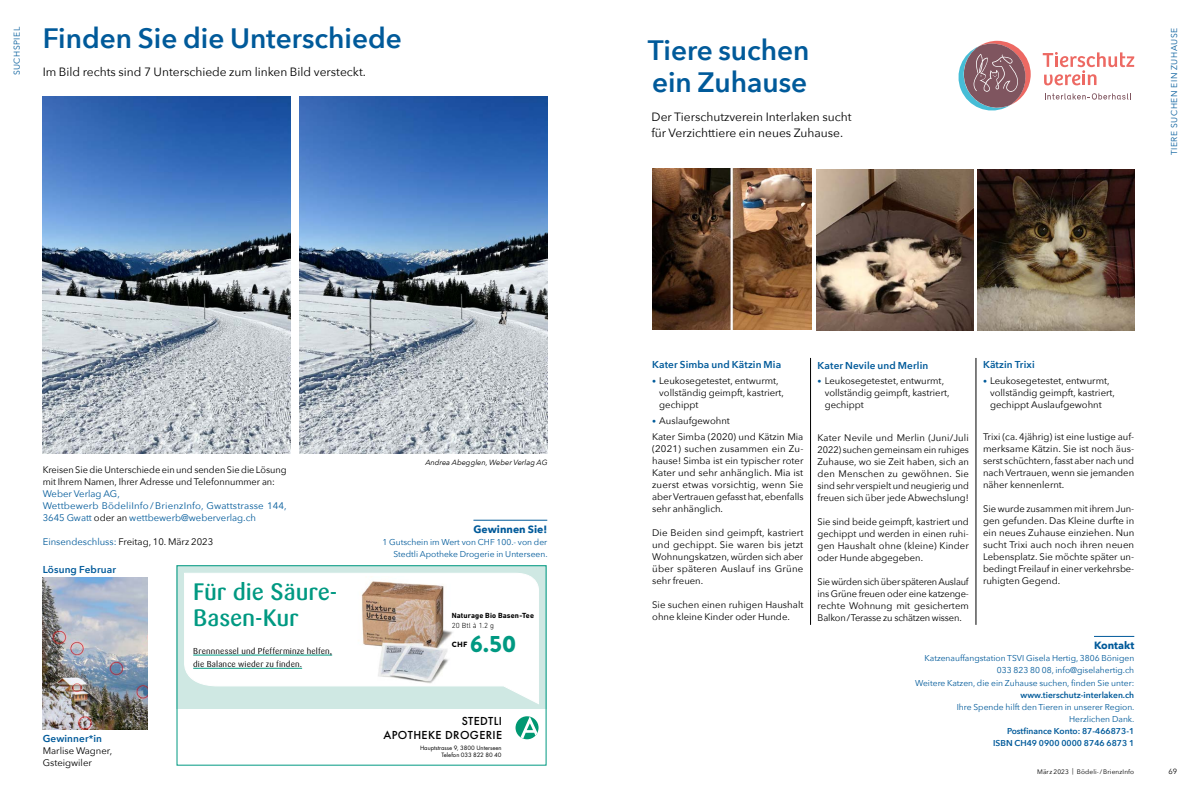
<style>
.page{position:relative;width:1191px;height:794px;background:#fff}
.page>*{position:absolute;margin:0;border:0;box-sizing:border-box;transform-origin:0 0}
.t1{font:600 28px/32px "Avenir Next";color:#005a9a}
.t2{font:500 23.6px/26.4px "Sari OT";letter-spacing:-.005em;color:#009982}
.t3{font:900 23.6px "Brandon Grotesque";color:#009982}
.t4{font:500 12.1px/13.9px "Futura PT";letter-spacing:.03em;color:#000;text-align:right}
.t5{font:12px/16px "Avenir Next";color:#000}
.t6{font:700 10.5px "Avenir Next";color:#005a9a}
.t7{font:600 10px "Avenir Next";letter-spacing:.01em;color:#005a9a}
.t8{font:9.5px/12px "Avenir Next";color:#000}
.t9{font:9.5px/12px "Avenir Next";color:#005a9a}
.t10{font:8.5px/12px "Avenir Next";color:#005a9a;text-align:right}
.t11{font:600 8.5px/12px "Avenir Next";color:#005a9a;text-align:right}
.t12{font:8.5px/13.2px "Sari OT";letter-spacing:.015em;color:#000}
.t13{font:8.5px "Avenir Next";letter-spacing:.06em;color:#005a9a}
.t14{font:italic 7.5px "Avenir Next";color:#000}
.t15{font:700 7.5px "DIN Next LT Pro";letter-spacing:.02em;color:#000}
.t16{font:300 7.5px "DIN Next LT Pro";color:#000}
.t17{font:900 7.5px "Brandon Grotesque";color:#000}
.t18{font:7.5px "Avenir Next";color:#000}
.t19{font:6.5px/7.4px "Futura PT";color:#000;text-align:right}
.t20{font:6.5px "Avenir Next";letter-spacing:.02em;color:#000}
.s1{color:#000}
.s2{color:#005a9a}
.s3{font-size:8px;color:#005a9a}
</style>
<div class="page">
<img style="left:300px;top:97px;width:247px;height:356px">
<img style="left:43px;top:96px;width:247px;height:357px">
<img style="left:43px;top:577px;width:104px;height:152px">
<hr style="left:473px;top:520px;width:74px;height:1px;background:#005a9a">
<div style="left:176px;top:565px;width:370px;height:144px;background:#cfe8e3"></div>
<svg style="left:184px;top:573px;width:355px;height:131px"></svg>
<div style="left:176px;top:565px;width:370px;height:200px;border:1px solid #009982"></div>
<img style="left:351px;top:577px;width:117px;height:107px">
<hr style="left:193px;top:655px;width:139px;height:1px;background:#009982">
<hr style="left:193px;top:668px;width:109px;height:1px;background:#009982">
<svg style="left:515px;top:716px;width:23px;height:23px"></svg>
<svg style="left:520px;top:716px;width:17px;height:23px"></svg>
<hr style="left:1094px;top:636px;width:40px;height:1px;background:#005a9a">
<svg style="left:1045px;top:93px;width:84px;height:7px"></svg>
<svg style="left:1042px;top:52px;width:92px;height:33px"></svg>
<svg style="left:958px;top:41px;width:72px;height:69px"></svg>
<hr style="left:810px;top:358px;width:1px;height:267px;background:#000">
<hr style="left:975px;top:358px;width:1px;height:267px;background:#000">
<img style="left:816px;top:169px;width:157px;height:161px">
<img style="left:978px;top:169px;width:156px;height:161px">
<img style="left:652px;top:169px;width:159px;height:160px">
<p class="t13" style="left:10px;top:75px;width:50px;rotate:-90deg">SUCHSPIEL</p>
<p class="t13" style="left:1167px;top:155px;width:129px;rotate:-90deg">TIERE SUCHEN EIN ZUHAUSE</p>
<h1 class="t1" style="left:43px;top:22px;width:361px">Finden Sie die Unterschiede</h1>
<p class="t5" style="left:43px;top:64px;width:325px">Im Bild rechts sind 7 Unterschiede zum linken Bild versteckt.</p>
<h1 class="t1" style="left:648px;top:34px;width:163px">Tiere suchen ein Zuhause</h1>
<p class="t5" style="left:651px;top:108px;width:202px">Der Tierschutzverein Interlaken sucht für Verzichttiere ein neues Zuhause.</p>
<p class="t8" style="left:43px;top:463px;width:245px">Kreisen Sie die Unterschiede ein und senden Sie die Lösung mit Ihrem Namen, Ihrer Adresse und Telefonnummer an:</p>
<p class="t9" style="left:43px;top:487px;width:246px">Weber Verlag AG,<br>Wettbewerb BödeliInfo /BrienzInfo, Gwattstrasse 144,<br>3645 Gwatt <span class="s1">oder an</span> wettbewerb@weberverlag.ch</p>
<p class="t8" style="left:43px;top:535px;width:172px"><span class="s2">Einsendeschluss:</span> Freitag, 10. März 2023</p>
<h2 class="t2" style="left:193px;top:578px;width:146px">Für die Säure-<br>Basen-Kur</h2>
<p class="t12" style="left:193px;top:644px;width:140px">Brennnessel und Pfefferminze helfen, die Balance wieder zu finden.</p>
<p class="t7" style="left:43px;top:561px;width:75px">Lösung Februar</p>
<p class="t7" style="left:43px;top:729px;width:61px">Gewinner*in</p>
<p class="t8" style="left:43px;top:744px;width:71px">Marlise Wagner,<br>Gsteigwiler</p>
<p class="t14" style="left:425px;top:456px;width:124px">Andrea Abegglen, Weber Verlag AG</p>
<p class="t6" style="left:473px;top:520px;width:75px">Gewinnen Sie!</p>
<p class="t10" style="left:382px;top:536px;width:167px">1 Gutschein im Wert von CHF 100.- von der<br>Stedtli Apotheke Drogerie in Unterseen.</p>
<p class="t15" style="left:452px;top:611px;width:84px">Naturage Bio Basen-Tee</p>
<p class="t16" style="left:452px;top:621px;width:44px">20 Btl à 1.2 g</p>
<p class="t17" style="left:452px;top:638px;width:17px">CHF</p>
<h2 class="t3" style="left:470px;top:627px;width:48px">6.50</h2>
<p class="t4" style="left:383px;top:714px;width:120px">STEDTLI<br>APOTHEKE DROGERIE</p>
<p class="t19" style="left:420px;top:744px;width:83px">Hauptstrasse 9, 3800 Unterseen<br>Telefon 033 822 80 40</p>
<p class="t7" style="left:652px;top:356px;width:130px">Kater Simba und Kätzin Mia</p>
<p class="t8" style="left:659px;top:374px;width:126px;text-indent:-7px"><span class="s3">•</span> Leukosegetestet, entwurmt, vollständig geimpft, kastriert, gechippt</p>
<p class="t8" style="left:652px;top:412px;width:153px;line-height:16px"><span class="s3">•</span> Auslaufgewohnt<br>Kater Simba (2020) und Kätzin Mia</p>
<p class="t8" style="left:652px;top:442px;width:153px;text-align:justify">(2021) suchen zusammen ein Zu&shy;hause! Simba ist ein typischer roter Kater und sehr anhänglich. Mia ist zuerst etwas vorsichtig, wenn Sie aber Vertrauen gefasst hat, ebenfalls sehr anhänglich.</p>
<p class="t8" style="left:652px;top:526px;width:153px;text-align:justify">Die Beiden sind geimpft, kastriert und gechippt. Sie waren bis jetzt Wohnungskatzen, würden sich aber über späteren Auslauf ins Grüne sehr freuen.</p>
<p class="t8" style="left:652px;top:598px;width:153px">Sie suchen einen ruhigen Haushalt ohne kleine Kinder oder Hunde.</p>
<p class="t7" style="left:817px;top:357px;width:112px">Kater Nevile und Merlin</p>
<p class="t8" style="left:824px;top:374px;width:126px;text-indent:-7px"><span class="s3">•</span> Leukosegetestet, entwurmt, vollständig geimpft, kastriert, gechippt</p>
<p class="t8" style="left:817px;top:431px;width:153px;text-align:justify">Kater Nevile und Merlin (Juni/Juli 2022) suchen gemeinsam ein ruhiges Zuhause, wo sie Zeit haben, sich an den Menschen zu gewöhnen. Sie sind sehr verspielt und neugierig und freuen sich über jede Abwechslung!</p>
<p class="t8" style="left:817px;top:515px;width:153px;text-align:justify">Sie sind beide geimpft, kastriert und gechippt und werden in einen ruhi&shy;gen Haushalt ohne (kleine) Kinder oder Hunde abgegeben.</p>
<p class="t8" style="left:817px;top:575px;width:153px;text-align:justify">Sie würden sich über späteren Auslauf ins Grüne freuen oder eine katzenge&shy;rechte Wohnung mit gesichertem Balkon/Terasse zu schätzen wissen.</p>
<p class="t7" style="left:983px;top:356px;width:53px">Kätzin Trixi</p>
<p class="t8" style="left:990px;top:374px;width:126px;text-indent:-7px"><span class="s3">•</span> Leukosegetestet, entwurmt, vollständig geimpft, kastriert, gechippt Auslaufgewohnt</p>
<p class="t8" style="left:983px;top:430px;width:153px;text-align:justify">Trixi (ca. 4jährig) ist eine lustige auf&shy;merksame Kätzin. Sie ist noch äus&shy;serst schüchtern, fasst aber nach und nach Vertrauen, wenn sie jemanden näher kennenlernt.</p>
<p class="t8" style="left:983px;top:502px;width:153px;text-align:justify">Sie wurde zusammen mit ihrem Jun&shy;gen gefunden. Das Kleine durfte in ein neues Zuhause einziehen. Nun sucht Trixi auch noch ihren neuen Lebensplatz. Sie möchte später un&shy;bedingt Freilauf in einer verkehrsbe&shy;ruhigten Gegend.</p>
<p class="t6" style="left:1094px;top:636px;width:42px">Kontakt</p>
<p class="t10" style="left:915px;top:652px;width:221px">Katzenauffangstation TSVI Gisela Hertig, 3806 Bönigen<br>033 823 80 08, info@giselahertig.ch<br>Weitere Katzen, die ein Zuhause suchen, finden Sie unter:</p>
<p class="t11" style="left:1020px;top:688px;width:115px">www.tierschutz-interlaken.ch</p>
<p class="t10" style="left:956px;top:700px;width:179px">Ihre Spende hilft den Tieren in unserer Region.<br>Herzlichen Dank.</p>
<p class="t11" style="left:993px;top:724px;width:142px">Postfinance Konto: 87-466873-1<br>ISBN CH49 0900 0000 8746 6873 1</p>
<p class="t20" style="left:1037px;top:766px;width:99px">März 2023 | Bödeli-/BrienzInfo</p>
<p class="t18" style="left:1168px;top:764px;width:10px">69</p>
</div>
